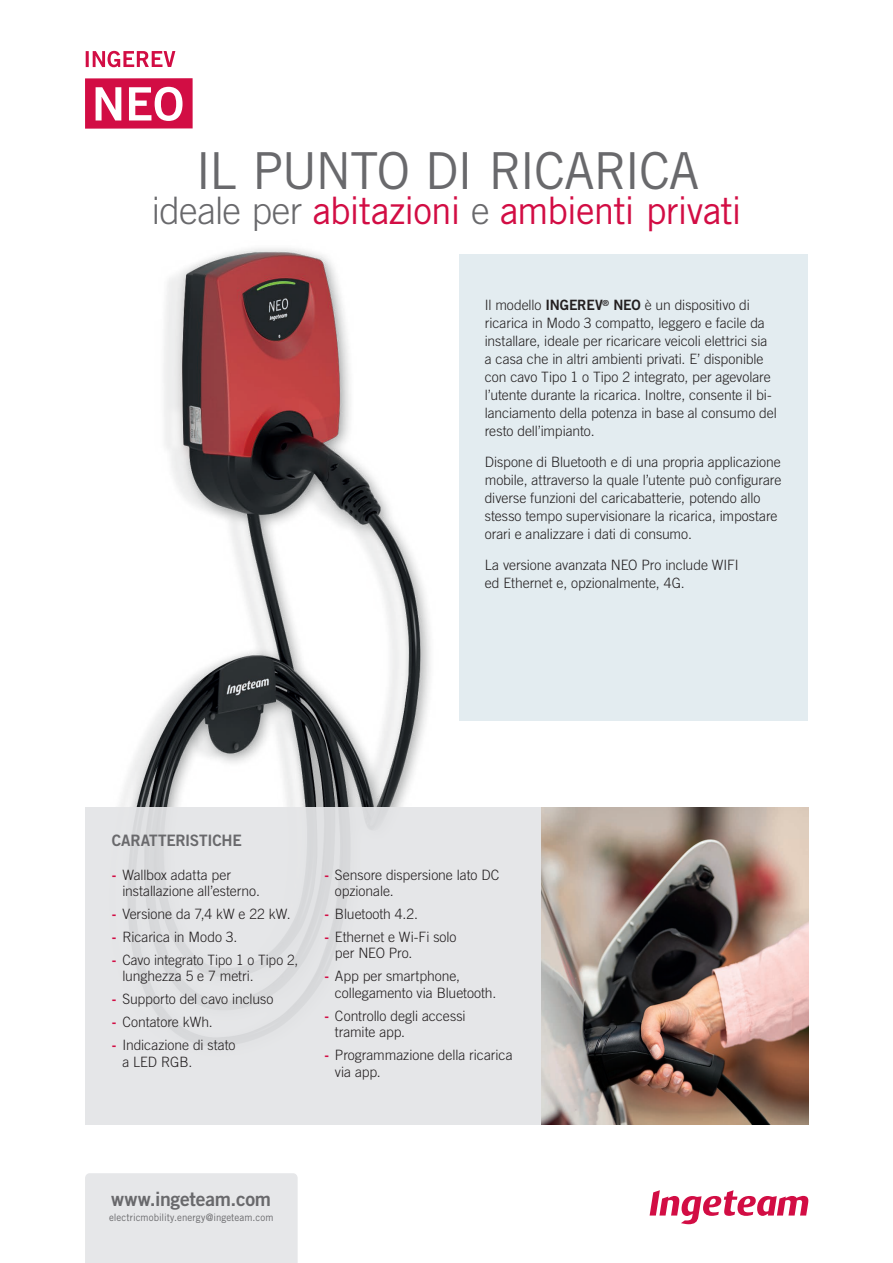
<style>
.page{position:relative;width:893px;height:1263px;background:#fff}
.page>*{position:absolute;margin:0;border:0;box-sizing:border-box;transform-origin:0 0}
.titulo_Intro{font:51px "Trade Gothic LT Std";letter-spacing:-.03em;color:#69696c}
.titulo_Intro-2{font:37.8px "Trade Gothic LT Std";letter-spacing:-.025em;color:#d20d44}
.caracteristicas{font:19.5px "Trade Gothic LT Std Bd 2";letter-spacing:-.015em;color:#69696c}
.TextoGeneral_justifi{font:15.75px "Trade Gothic LT Std Bd 2";letter-spacing:-.015em;color:#69696c}
.TextoGeneral_justifi-2{font:300 14.25px/18px "Trade Gothic LT Std";letter-spacing:-.005em;color:#231f20}
.TextoGeneral_justifi-3{font:300 14.25px/16.5px "Trade Gothic LT Std";letter-spacing:-.005em;color:#231f20;scale:.96 1}
.caracteristicas-2{font:10.2px "Trade Gothic LT Std";letter-spacing:.005em;color:#69696c;scale:.95 1}
.s1{font-weight:300;color:#69696c}
.s2{font-family:"Trade Gothic LT Std Bd 2";font-weight:400}
.s3{font-family:"Trade Gothic LT Std Bd 2";font-weight:400;color:#d20d44}
</style>
<div class="page">
<img style="left:85px;top:248px;width:414px;height:560px">
<div style="left:459px;top:254px;width:349px;height:466px;background:#e3ecf0"></div>
<svg style="left:86px;top:51px;width:89px;height:16px"></svg>
<svg style="left:650px;top:1190px;width:158px;height:34px"></svg>
<div style="left:85px;top:1173px;width:213px;height:90px;background:#e6e7e9"></div>
<div style="left:85px;top:808px;width:576px;height:317px;background:#e4e5e7"></div>
<div style="left:85px;top:78px;width:108px;height:51px;background:#d20d44"></div>
<svg style="left:96px;top:87px;width:87px;height:34px"></svg>
<img style="left:542px;top:808px;width:266px;height:316px">
<p class="titulo_Intro" style="left:195px;top:140px;width:506px">IL PUNTO DI RICARICA</p>
<p class="titulo_Intro-2" style="left:152px;top:188px;width:591px"><span class="s1">ideale per</span> abitazioni <span class="s1">e</span> ambienti privati</p>
<p class="TextoGeneral_justifi-2" style="left:485px;top:296px;width:294px">Il modello <span class="s2">INGEREV</span><sup>®</sup> <span class="s2">NEO</span> è un dispositivo di ricarica in Modo 3 compatto, leggero e facile da installare, ideale per ricaricare veicoli elettrici sia a casa che in altri ambienti privati. E’ disponible con cavo Tipo 1 o Tipo 2 integrato, per agevolare l’utente durante la ricarica. Inoltre, consente il bi&shy;lanciamento della potenza in base al consumo del resto dell’impianto.</p>
<p class="TextoGeneral_justifi-2" style="left:485px;top:453px;width:298px">Dispone di Bluetooth e di una propria applicazione mobile, attraverso la quale l’utente può configurare diverse funzioni del caricabatterie, potendo allo stesso tempo supervisionare la ricarica, impostare orari e analizzare i dati di consumo.</p>
<p class="TextoGeneral_justifi-2" style="left:485px;top:555px;width:255px">La versione avanzata NEO Pro include WIFI ed Ethernet e, opzionalmente, 4G.</p>
<p class="TextoGeneral_justifi" style="left:112px;top:831px;width:132px">CARATTERISTICHE</p>
<p class="TextoGeneral_justifi-2" style="left:122px;top:866px;width:139px;line-height:16.5px;text-indent:-11px"><span class="s3">-</span> Wallbox adatta per installazione all’esterno.</p>
<p class="TextoGeneral_justifi-2" style="left:112px;top:905px;width:180px"><span class="s3">-</span> Versione da 7,4 kW e 22 kW.</p>
<p class="TextoGeneral_justifi-2" style="left:112px;top:928px;width:127px"><span class="s3">-</span> Ricarica in Modo 3.</p>
<p class="TextoGeneral_justifi-3" style="left:122px;top:951px;width:185px;text-indent:-11px"><span class="s3">-</span> Cavo integrato Tipo 1 o Tipo 2, lunghezza 5 e 7 metri.</p>
<p class="TextoGeneral_justifi-2" style="left:112px;top:990px;width:163px"><span class="s3">-</span> Supporto del cavo incluso</p>
<p class="TextoGeneral_justifi-2" style="left:112px;top:1013px;width:103px"><span class="s3">-</span> Contatore kWh.</p>
<p class="TextoGeneral_justifi-2" style="left:122px;top:1036px;width:115px;line-height:16.5px;text-indent:-11px"><span class="s3">-</span> Indicazione di stato a LED RGB.</p>
<p class="TextoGeneral_justifi-2" style="left:335px;top:866px;width:166px;line-height:16.5px;text-indent:-11px"><span class="s3">-</span> Sensore dispersione lato DC opzionale.</p>
<p class="TextoGeneral_justifi-2" style="left:324px;top:905px;width:95px"><span class="s3">-</span> Bluetooth 4.2.</p>
<p class="TextoGeneral_justifi-2" style="left:335px;top:928px;width:123px;line-height:16.5px;text-indent:-11px"><span class="s3">-</span> Ethernet e Wi-Fi solo per NEO Pro.</p>
<p class="TextoGeneral_justifi-2" style="left:335px;top:968px;width:163px;line-height:16.5px;text-indent:-11px"><span class="s3">-</span> App per smartphone, collegamento via Bluetooth.</p>
<p class="TextoGeneral_justifi-2" style="left:335px;top:1007px;width:132px;line-height:16.5px;text-indent:-11px"><span class="s3">-</span> Controllo degli accessi tramite app.</p>
<p class="TextoGeneral_justifi-2" style="left:335px;top:1046px;width:179px;line-height:16.5px;text-indent:-11px"><span class="s3">-</span> Programmazione della ricarica via app.</p>
<p class="caracteristicas" style="left:111px;top:1187px;width:161px">www.ingeteam.com</p>
<p class="caracteristicas-2" style="left:109px;top:1211px;width:174px">electricmobility.energy@ingeteam.com</p>
</div>
